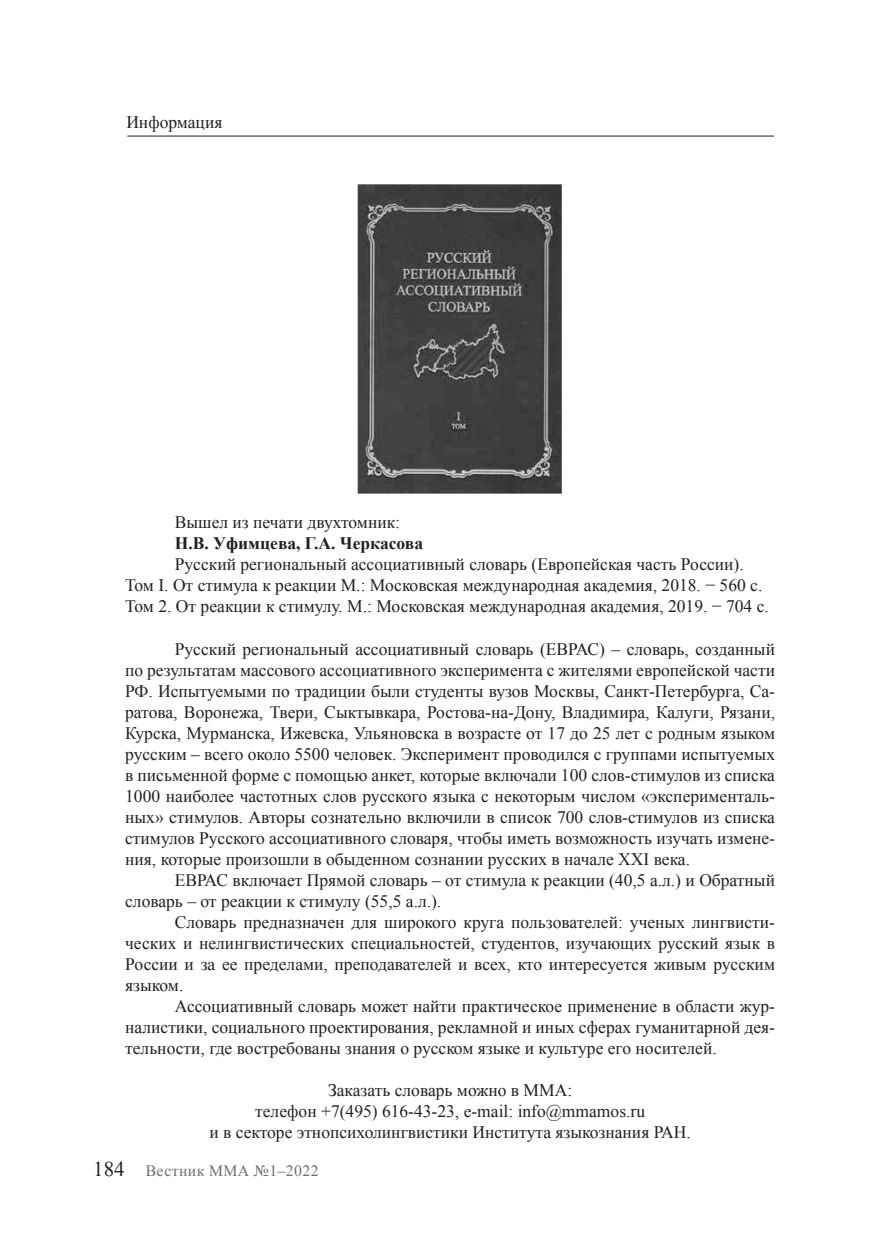
<style>
.page{position:relative;width:893px;height:1251px;background:#fff}
.page>*{position:absolute;margin:0;border:0;box-sizing:border-box;transform-origin:0 0}
.t1{font:17.5px/21px "Times New Roman";color:#231f20;text-align:justify}
.t2{font:700 17.5px "Times New Roman";color:#231f20}
.t3{font:15.75px "Times New Roman";letter-spacing:.025em;color:#6c6d70}
.s1{font-size:21px;color:#231f20}
</style>
<div class="page">
<hr style="left:127px;top:136px;width:647px;height:1px;background:#231f20">
<img style="left:357px;top:184px;width:205px;height:310px">
<p class="t1" style="left:126px;top:111px;width:98px">Информация</p>
<p class="t1" style="left:175px;top:511px;width:227px">Вышел из печати двухтомник:</p>
<p class="t2" style="left:175px;top:531px;width:250px">Н.В. Уфимцева, Г.А. Черкасова</p>
<p class="t1" style="left:125px;top:553px;width:645px;text-align:left;text-indent:50px">Русский региональный ассоциативный словарь (Европейская часть России).<br>Том I. От стимула к реакции М.: Московская международная академия, 2018. − 560 с.<br>Том 2. От реакции к стимулу. М.: Московская международная академия, 2019. − 704 с.</p>
<p class="t1" style="left:125px;top:637px;width:651px;text-indent:50px">Русский региональный ассоциативный словарь (ЕВРАС) – словарь, созданный по результатам массового ассоциативного эксперимента с жителями европейской части РФ. Испытуемыми по традиции были студенты вузов Москвы, Санкт-Петербурга, Са&shy;ратова, Воронежа, Твери, Сыктывкара, Ростова-на-Дону, Владимира, Калуги, Рязани, Курска, Мурманска, Ижевска, Ульяновска в возрасте от 17 до 25 лет с родным языком русским – всего около 5500 человек. Эксперимент проводился с группами испытуемых в письменной форме с помощью анкет, которые включали 100 слов-стимулов из списка 1000 наиболее частотных слов русского языка с некоторым числом «эксперименталь&shy;ных» стимулов. Авторы сознательно включили в список 700 слов-стимулов из списка стимулов Русского ассоциативного словаря, чтобы иметь возможность изучать измене&shy;ния, которые произошли в обыденном сознании русских в начале XXI века.</p>
<p class="t1" style="left:125px;top:868px;width:651px;text-indent:50px">ЕВРАС включает Прямой словарь – от стимула к реакции (40,5 а.л.) и Обратный словарь – от реакции к стимулу (55,5 а.л.).</p>
<p class="t1" style="left:125px;top:910px;width:651px;text-indent:50px">Словарь предназначен для широкого круга пользователей: ученых лингвисти&shy;ческих и нелингвистических специальностей, студентов, изучающих русский язык в России и за ее пределами, преподавателей и всех, кто интересуется живым русским языком.</p>
<p class="t1" style="left:125px;top:994px;width:651px;text-indent:50px">Ассоциативный словарь может найти практическое применение в области жур&shy;налистики, социального проектирования, рекламной и иных сферах гуманитарной дея&shy;тельности, где востребованы знания о русском языке и культуре его носителей.</p>
<p class="t1" style="left:209px;top:1078px;width:483px;text-align:center">Заказать словарь можно в ММА:<br>телефон +7(495) 616-43-23, e-mail: info@mmamos.ru<br>и в секторе этнопсихолингвистики Института языкознания РАН.</p>
<p class="t3" style="left:93px;top:1159px;width:227px"><span class="s1">184</span> Вестник ММА №1–2022</p>
</div>
